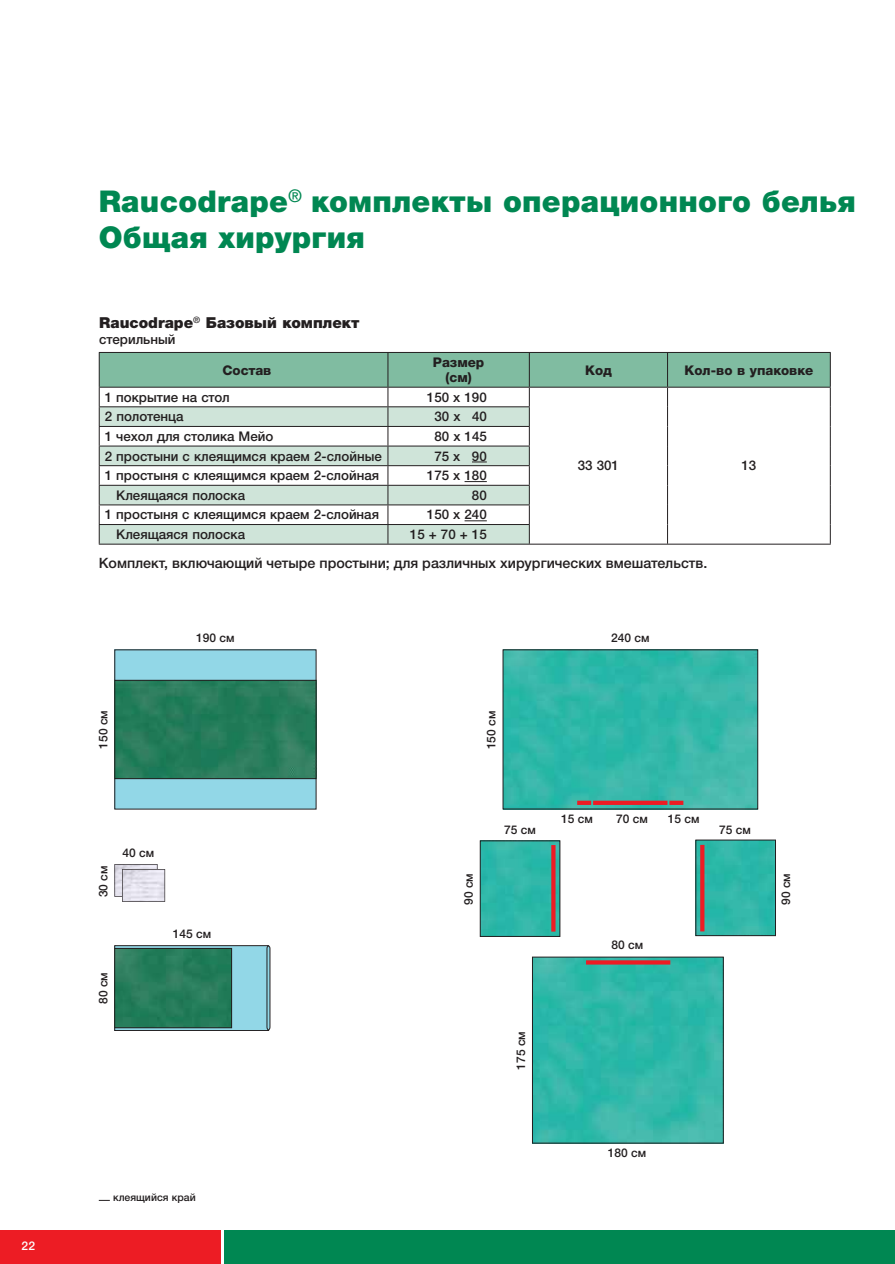
<style>
.page{position:relative;width:895px;height:1264px;background:#fff}
.page>*{position:absolute;margin:0;border:0;box-sizing:border-box;transform-origin:0 0}
.t1{font:900 30px/36px "Helvetica Neue LTW1 G";letter-spacing:.01em;color:#008752}
.t2{font:900 15.15px "Helvetica Neue LTW1 G";color:#231f20}
.t3{font:500 14.25px "Helvetica Neue LTW1 G";color:#231f20}
.t4{font:500 13.35px "Helvetica Neue LTW1 G";color:#231f20}
.t5{font:800 13.35px/15.1px "Helvetica Neue LTW1 G";color:#231f20;text-align:center}
.t6{font:500 12px "Helvetica Neue LTW1 G";color:#231f20}
.t7{font:500 12px "Helvetica Neue LTW1 G";color:#fff}
.t8{font:500 10.5px "Helvetica Neue LTW1 G";color:#231f20}
</style>
<div class="page">
<div style="left:224px;top:1230px;width:671px;height:33px;background:#008752"></div>
<div style="left:0;top:1230px;width:220px;height:33px;background:#ed1c24"></div>
<hr style="left:99px;top:544px;width:732px;height:1px;background:#231f20">
<svg style="left:99px;top:352px;width:732px;height:192px"></svg>
<div style="left:115px;top:650px;width:201px;height:159px;background:#92d7e7"></div>
<img style="left:116px;top:682px;width:198px;height:95px">
<div style="left:114px;top:680px;width:202px;height:99px;border:1px solid #231f20"></div>
<div style="left:115px;top:945px;width:153px;height:85px;background:#92d7e7"></div>
<div style="left:114px;top:945px;width:155px;height:85px;border:1px solid #231f20"></div>
<img style="left:116px;top:950px;width:114px;height:76px">
<div style="left:114px;top:948px;width:118px;height:80px;border:1px solid #231f20"></div>
<svg style="left:266px;top:945px;width:4px;height:85px"></svg>
<img style="left:505px;top:651px;width:251px;height:156px">
<div style="left:503px;top:649px;width:255px;height:160px;border:1px solid #231f20"></div>
<div style="left:593px;top:800px;width:74px;height:5px;background:#ed1c24"></div>
<div style="left:577px;top:800px;width:14px;height:5px;background:#ed1c24"></div>
<div style="left:669px;top:800px;width:14px;height:5px;background:#ed1c24"></div>
<img style="left:697px;top:841px;width:77px;height:93px">
<div style="left:695px;top:839px;width:81px;height:97px;border:1px solid #231f20"></div>
<svg style="left:700px;top:845px;width:4px;height:86px"></svg>
<img style="left:482px;top:842px;width:76px;height:92px">
<div style="left:480px;top:840px;width:80px;height:96px;border:1px solid #231f20"></div>
<svg style="left:551px;top:845px;width:4px;height:86px"></svg>
<img style="left:534px;top:958px;width:188px;height:183px">
<div style="left:532px;top:956px;width:192px;height:187px;border:1px solid #231f20"></div>
<svg style="left:586px;top:960px;width:84px;height:4px"></svg>
<svg style="left:114px;top:864px;width:51px;height:37px;background:#d7d5df"></svg>
<p class="t7" style="left:22px;top:1241px;width:15px">22</p>
<h1 class="t1" style="left:99px;top:183px;width:758px">Raucodrape<sup>®</sup> комплекты операционного белья<br>Общая хирургия</h1>
<p class="t2" style="left:99px;top:313px;width:262px">Raucodrape<sup>®</sup> Базовый комплект</p>
<p class="t4" style="left:99px;top:334px;width:78px">стерильный</p>
<p class="t5" style="left:222px;top:364px;width:50px">Состав</p>
<p class="t5" style="left:433px;top:356px;width:53px">Размер (см)</p>
<p class="t5" style="left:585px;top:364px;width:28px">Код</p>
<p class="t5" style="left:685px;top:364px;width:130px">Кол-во в упаковке</p>
<p class="t4" style="left:105px;top:392px;width:126px">1 покрытие на стол</p>
<p class="t4" style="left:427px;top:392px;width:61px">150 x 190</p>
<p class="t4" style="left:105px;top:412px;width:80px">2 полотенца</p>
<p class="t4" style="left:434px;top:412px;width:54px">30 x 40</p>
<p class="t4" style="left:105px;top:431px;width:170px">1 чехол для столика Мейо</p>
<p class="t4" style="left:434px;top:431px;width:54px">80 x 145</p>
<p class="t4" style="left:105px;top:451px;width:278px">2 простыни с клеящимся краем 2-слойные</p>
<p class="t4" style="left:434px;top:451px;width:54px">75 x 90</p>
<p class="t4" style="left:105px;top:471px;width:276px">1 простыня с клеящимся краем 2-слойная</p>
<p class="t4" style="left:427px;top:471px;width:61px">175 x 180</p>
<p class="t4" style="left:116px;top:490px;width:130px">Клеящаяся полоска</p>
<p class="t4" style="left:472px;top:490px;width:16px">80</p>
<p class="t4" style="left:105px;top:510px;width:276px">1 простыня с клеящимся краем 2-слойная</p>
<p class="t4" style="left:427px;top:510px;width:61px">150 x 240</p>
<p class="t4" style="left:116px;top:529px;width:130px">Клеящаяся полоска</p>
<p class="t4" style="left:410px;top:529px;width:78px">15 + 70 + 15</p>
<p class="t3" style="left:99px;top:558px;width:610px">Комплект, включающий четыре простыни; для различных хирургических вмешательств.</p>
<p class="t4" style="left:578px;top:461px;width:43px">33 301</p>
<p class="t4" style="left:741px;top:461px;width:16px">13</p>
<p class="t6" style="left:99px;top:748px;width:40px;rotate:-90deg">150 см</p>
<p class="t6" style="left:196px;top:634px;width:40px">190 см</p>
<p class="t6" style="left:99px;top:897px;width:33px;rotate:-90deg">30 см</p>
<p class="t6" style="left:122px;top:848px;width:33px">40 см</p>
<p class="t6" style="left:99px;top:1004px;width:33px;rotate:-90deg">80 см</p>
<p class="t6" style="left:173px;top:929px;width:40px">145 см</p>
<p class="t8" style="left:113px;top:1193px;width:84px">клеящийся край</p>
<p class="t6" style="left:611px;top:634px;width:40px">240 см</p>
<p class="t6" style="left:487px;top:749px;width:40px;rotate:-90deg">150 см</p>
<p class="t6" style="left:561px;top:814px;width:33px">15 см</p>
<p class="t6" style="left:616px;top:814px;width:33px">70 см</p>
<p class="t6" style="left:668px;top:814px;width:33px">15 см</p>
<p class="t6" style="left:504px;top:825px;width:33px">75 см</p>
<p class="t6" style="left:719px;top:825px;width:33px">75 см</p>
<p class="t6" style="left:464px;top:905px;width:33px;rotate:-90deg">90 см</p>
<p class="t6" style="left:782px;top:905px;width:33px;rotate:-90deg">90 см</p>
<p class="t6" style="left:516px;top:1069px;width:40px;rotate:-90deg">175 см</p>
<p class="t6" style="left:612px;top:941px;width:33px">80 см</p>
<p class="t6" style="left:608px;top:1148px;width:40px">180 см</p>
</div>
